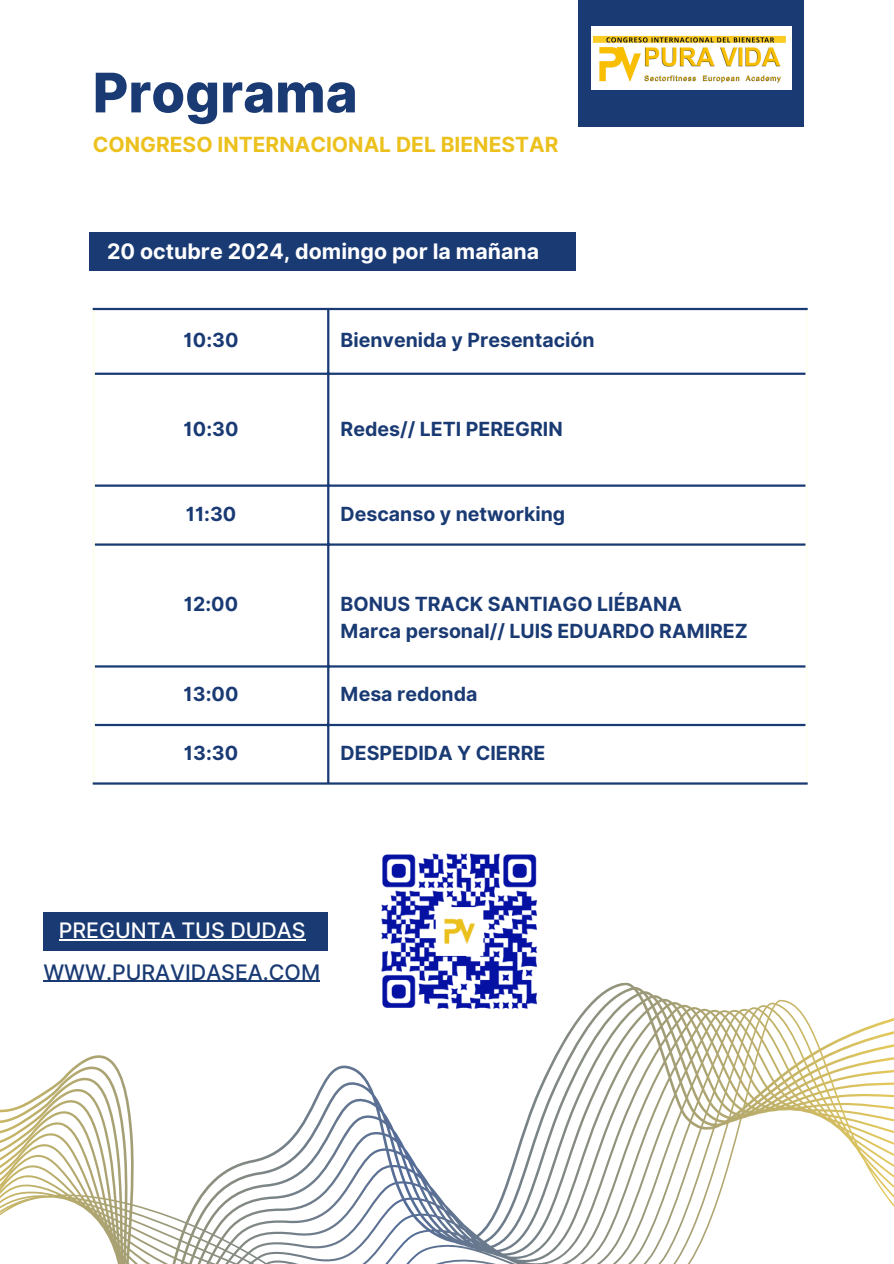
<style>
.page{position:relative;width:894px;height:1264px;background:#fff}
.page>*{position:absolute;margin:0;border:0;box-sizing:border-box;transform-origin:0 0}
.t1{font:800 54.6px "Inter";color:#1a3a74}
.t2{font:700 21.3px "Inter";color:#fff}
.t3{font:500 21.3px "Inter";color:#1a3a74}
.t4{font:500 21.3px "Inter";color:#fff}
.t5{font:700 20.85px "Inter";color:#ecc11d}
.t6{font:700 19.5px "Inter";color:#1a3a74}
</style>
<div class="page">
<div style="left:578px;top:0;width:226px;height:126px;background:#1a3a74"></div>
<div style="left:89px;top:233px;width:486px;height:38px;background:#1a3a74"></div>
<div style="left:43px;top:912px;width:285px;height:38px;background:#1a3a74"></div>
<hr style="left:93px;top:310px;width:2px;height:472px;background:#fefff1">
<hr style="left:805px;top:310px;width:2px;height:472px;background:#fefff1">
<hr style="left:327px;top:310px;width:2px;height:472px;background:#1a3a74">
<hr style="left:93px;top:308px;width:714px;height:2px;background:#1a3a74">
<hr style="left:95px;top:372px;width:710px;height:3px;background:#1a3a74">
<hr style="left:95px;top:484px;width:710px;height:3px;background:#1a3a74">
<hr style="left:95px;top:543px;width:710px;height:2px;background:#1a3a74">
<hr style="left:95px;top:665px;width:710px;height:2px;background:#1a3a74">
<hr style="left:95px;top:724px;width:710px;height:2px;background:#1a3a74">
<hr style="left:93px;top:782px;width:714px;height:2px;background:#1a3a74">
<svg style="left:0;top:982px;width:893px;height:281px"></svg>
<img style="left:591px;top:27px;width:200px;height:63px">
<img style="left:367px;top:853px;width:186px;height:173px">
<hr style="left:59px;top:939px;width:246px;height:1px;background:#fff">
<hr style="left:43px;top:980px;width:277px;height:2px;background:#1a3a74">
<h2 class="t1" style="left:93px;top:59px;width:266px">Programa</h2>
<h2 class="t5" style="left:93px;top:131px;width:467px">CONGRESO INTERNACIONAL DEL BIENESTAR</h2>
<p class="t2" style="left:107px;top:238px;width:433px">20 octubre 2024, domingo por la mañana</p>
<h1 class="t6" style="left:184px;top:328px;width:56px">10:30</h1>
<p class="t6" style="left:340px;top:328px;width:255px">Bienvenida y Presentación</p>
<h2 class="t6" style="left:184px;top:417px;width:56px">10:30</h2>
<p class="t6" style="left:340px;top:417px;width:223px">Redes// LETI PEREGRIN</p>
<p class="t6" style="left:186px;top:502px;width:52px">11:30</p>
<p class="t6" style="left:340px;top:502px;width:226px">Descanso y networking</p>
<p class="t6" style="left:184px;top:592px;width:56px">12:00</p>
<p class="t6" style="left:340px;top:592px;width:343px">BONUS TRACK SANTIAGO LIÉBANA</p>
<p class="t6" style="left:340px;top:619px;width:408px">Marca personal// LUIS EDUARDO RAMIREZ</p>
<p class="t6" style="left:184px;top:682px;width:56px">13:00</p>
<p class="t6" style="left:340px;top:682px;width:138px">Mesa redonda</p>
<p class="t6" style="left:184px;top:741px;width:56px">13:30</p>
<p class="t6" style="left:340px;top:741px;width:206px">DESPEDIDA Y CIERRE</p>
<p class="t4" style="left:59px;top:917px;width:248px">PREGUNTA TUS DUDAS</p>
<p class="t3" style="left:43px;top:959px;width:278px">WWW.PURAVIDASEA.COM</p>
</div>
